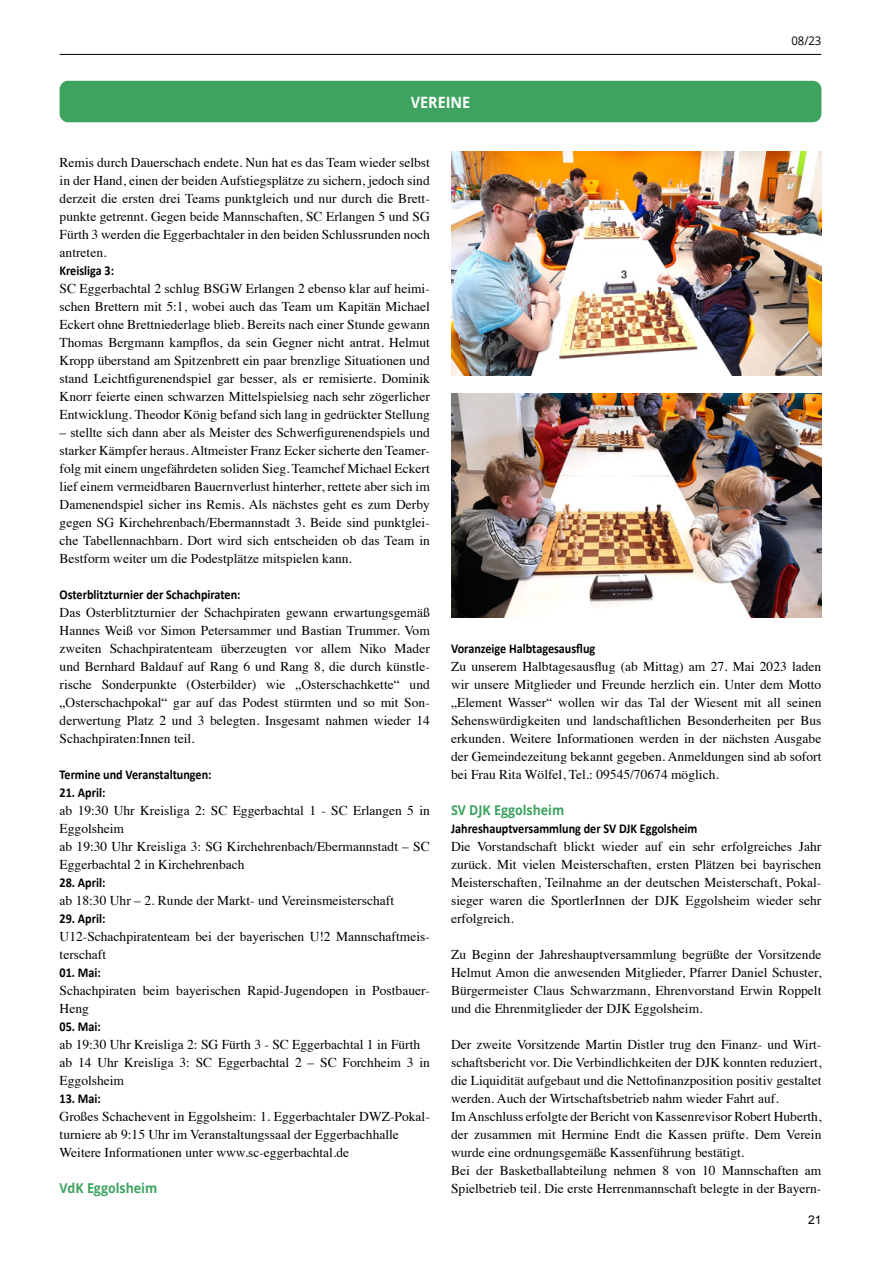
<style>
.page{position:relative;width:881px;height:1263px;background:#fff}
.page>*{position:absolute;margin:0;border:0;box-sizing:border-box;transform-origin:0 0}
.t1{font:700 15.6px "Open Sans";color:#fff;scale:.92 1}
.t2{font:13.5px/18px "Times";color:#000;text-align:justify}
.t3{font:700 13.5px "Calibri";color:#000;scale:.9 1}
.t4{font:700 13.5px "Open Sans";color:#3da35f;scale:.92 1}
.t5{font:12px "Open Sans";color:#000;scale:.94 1}
.t6{font:12px "Arial";color:#000}
</style>
<div class="page">
<hr style="left:60px;top:54px;width:761px;height:1px;background:#000">
<div style="left:60px;top:81px;width:761px;height:41px;background:#3da35f;border-radius:9px"></div>
<img style="left:451px;top:152px;width:370px;height:224px">
<img style="left:451px;top:393px;width:370px;height:225px">
<p class="t1" style="left:410px;top:91px;width:66px">VEREINE</p>
<p class="t5" style="left:791px;top:32px;width:33px">08/23</p>
<p class="t2" style="left:60px;top:152px;width:371px">Remis durch Dauerschach endete. Nun hat es das Team wieder selbst in der Hand, einen der beiden Aufstiegsplätze zu sichern, jedoch sind derzeit die ersten drei Teams punktgleich und nur durch die Brett&shy;punkte getrennt. Gegen beide Mannschaften, SC Erlangen 5 und SG Fürth 3 werden die Eggerbachtaler in den beiden Schlussrunden noch antreten.</p>
<p class="t3" style="left:60px;top:261px;width:62px">Kreisliga 3:</p>
<p class="t2" style="left:60px;top:278px;width:371px">SC Eggerbachtal 2 schlug BSGW Erlangen 2 ebenso klar auf heimi&shy;schen Brettern mit 5:1, wobei auch das Team um Kapitän Michael Eckert ohne Brettniederlage blieb. Bereits nach einer Stunde gewann Thomas Bergmann kampflos, da sein Gegner nicht antrat. Helmut Kropp überstand am Spitzenbrett ein paar brenzlige Situationen und stand Leichtfigurenendspiel gar besser, als er remisierte. Dominik Knorr feierte einen schwarzen Mittelspielsieg nach sehr zögerlicher Entwicklung. Theodor König befand sich lang in gedrückter Stellung</p>
<p class="t2" style="left:60px;top:422px;width:371px">– stellte sich dann aber als Meister des Schwerfigurenendspiels und starker Kämpfer heraus. Altmeister Franz Ecker sicherte den Teamer&shy;folg mit einem ungefährdeten soliden Sieg. Teamchef Michael Eckert lief einem vermeidbaren Bauernverlust hinterher, rettete aber sich im Damenendspiel sicher ins Remis. Als nächstes geht es zum Derby gegen SG Kirchehrenbach/Ebermannstadt 3. Beide sind punktglei&shy;che Tabellennachbarn. Dort wird sich entscheiden ob das Team in Bestform weiter um die Podestplätze mitspielen kann.</p>
<p class="t3" style="left:60px;top:585px;width:202px">Osterblitzturnier der Schachpiraten:</p>
<p class="t2" style="left:60px;top:602px;width:371px">Das Osterblitzturnier der Schachpiraten gewann erwartungsgemäß Hannes Weiß vor Simon Petersammer und Bastian Trummer. Vom zweiten Schachpiratenteam überzeugten vor allem Niko Mader und Bernhard Baldauf auf Rang 6 und Rang 8, die durch künstle&shy;rische Sonderpunkte (Osterbilder) wie „Osterschachkette“ und „Osterschachpokal“ gar auf das Podest stürmten und so mit Son&shy;derwertung Platz 2 und 3 belegten. Insgesamt nahmen wieder 14<br>Schachpiraten:Innen teil.</p>
<p class="t3" style="left:60px;top:765px;width:170px">Termine und Veranstaltungen:</p>
<p class="t3" style="left:60px;top:783px;width:52px">21. April:</p>
<p class="t2" style="left:60px;top:800px;width:371px;text-align:left">ab 19:30 Uhr Kreisliga 2: SC Eggerbachtal 1 - SC Erlangen 5 in Eggolsheim<br>ab 19:30 Uhr Kreisliga 3: SG Kirchehrenbach/Ebermannstadt – SC Eggerbachtal 2 in Kirchehrenbach</p>
<p class="t3" style="left:60px;top:873px;width:52px">28. April:</p>
<p class="t2" style="left:60px;top:890px;width:336px">ab 18:30 Uhr – 2. Runde der Markt- und Vereinsmeisterschaft</p>
<p class="t3" style="left:60px;top:909px;width:52px">29. April:</p>
<p class="t2" style="left:60px;top:926px;width:371px">U12-Schachpiratenteam bei der bayerischen U!2 Mannschaftmeis&shy;terschaft</p>
<p class="t3" style="left:60px;top:963px;width:47px">01. Mai:</p>
<p class="t2" style="left:60px;top:980px;width:371px">Schachpiraten beim bayerischen Rapid-Jugendopen in Postbauer-<br>Heng</p>
<p class="t3" style="left:60px;top:1017px;width:47px">05. Mai:</p>
<p class="t2" style="left:60px;top:1034px;width:371px;text-align:left">ab 19:30 Uhr Kreisliga 2: SG Fürth 3 - SC Eggerbachtal 1 in Fürth ab 14 Uhr Kreisliga 3: SC Eggerbachtal 2 – SC Forchheim 3 in<br>Eggolsheim</p>
<p class="t3" style="left:60px;top:1089px;width:47px">13. Mai:</p>
<p class="t2" style="left:60px;top:1106px;width:371px;text-align:left">Großes Schachevent in Eggolsheim: 1. Eggerbachtaler DWZ-Pokal&shy;turniere ab 9:15 Uhr im Veranstaltungssaal der Eggerbachhalle<br>Weitere Informationen unter www.sc-eggerbachtal.de</p>
<p class="t4" style="left:60px;top:1178px;width:108px">VdK Eggolsheim</p>
<p class="t3" style="left:451px;top:639px;width:162px">Voranzeige Halbtagesausflug</p>
<p class="t2" style="left:451px;top:656px;width:371px">Zu unserem Halbtagesausflug (ab Mittag) am 27. Mai 2023 laden wir unsere Mitglieder und Freunde herzlich ein. Unter dem Motto „Element Wasser“ wollen wir das Tal der Wiesent mit all seinen Sehenswürdigkeiten und landschaftlichen Besonderheiten per Bus erkunden. Weitere Informationen werden in der nächsten Ausgabe der Gemeindezeitung bekannt gegeben. Anmeldungen sind ab sofort bei Frau Rita Wölfel, Tel.: 09545/70674 möglich.</p>
<p class="t4" style="left:451px;top:800px;width:124px">SV DJK Eggolsheim</p>
<p class="t3" style="left:451px;top:819px;width:275px">Jahreshauptversammlung der SV DJK Eggolsheim</p>
<p class="t2" style="left:451px;top:836px;width:371px">Die Vorstandschaft blickt wieder auf ein sehr erfolgreiches Jahr zurück. Mit vielen Meisterschaften, ersten Plätzen bei bayrischen Meisterschaften, Teilnahme an der deutschen Meisterschaft, Pokal&shy;sieger waren die SportlerInnen der DJK Eggolsheim wieder sehr erfolgreich.</p>
<p class="t2" style="left:451px;top:944px;width:371px">Zu Beginn der Jahreshauptversammlung begrüßte der Vorsitzende Helmut Amon die anwesenden Mitglieder, Pfarrer Daniel Schuster, Bürgermeister Claus Schwarzmann, Ehrenvorstand Erwin Roppelt und die Ehrenmitglieder der DJK Eggolsheim.</p>
<p class="t2" style="left:451px;top:1034px;width:371px;text-align:left">Der zweite Vorsitzende Martin Distler trug den Finanz- und Wirt&shy;schaftsbericht vor. Die Verbindlichkeiten der DJK konnten reduziert, die Liquidität aufgebaut und die Nettofinanzposition positiv gestaltet werden. Auch der Wirtschaftsbetrieb nahm wieder Fahrt auf.<br>Im Anschluss erfolgte der Bericht von Kassenrevisor Robert Huberth, der zusammen mit Hermine Endt die Kassen prüfte. Dem Verein wurde eine ordnungsgemäße Kassenführung bestätigt.<br>Bei der Basketballabteilung nehmen 8 von 10 Mannschaften am Spielbetrieb teil. Die erste Herrenmannschaft belegte in der Bayern-</p>
<p class="t6" style="left:807px;top:1211px;width:15px">21</p>
</div>
